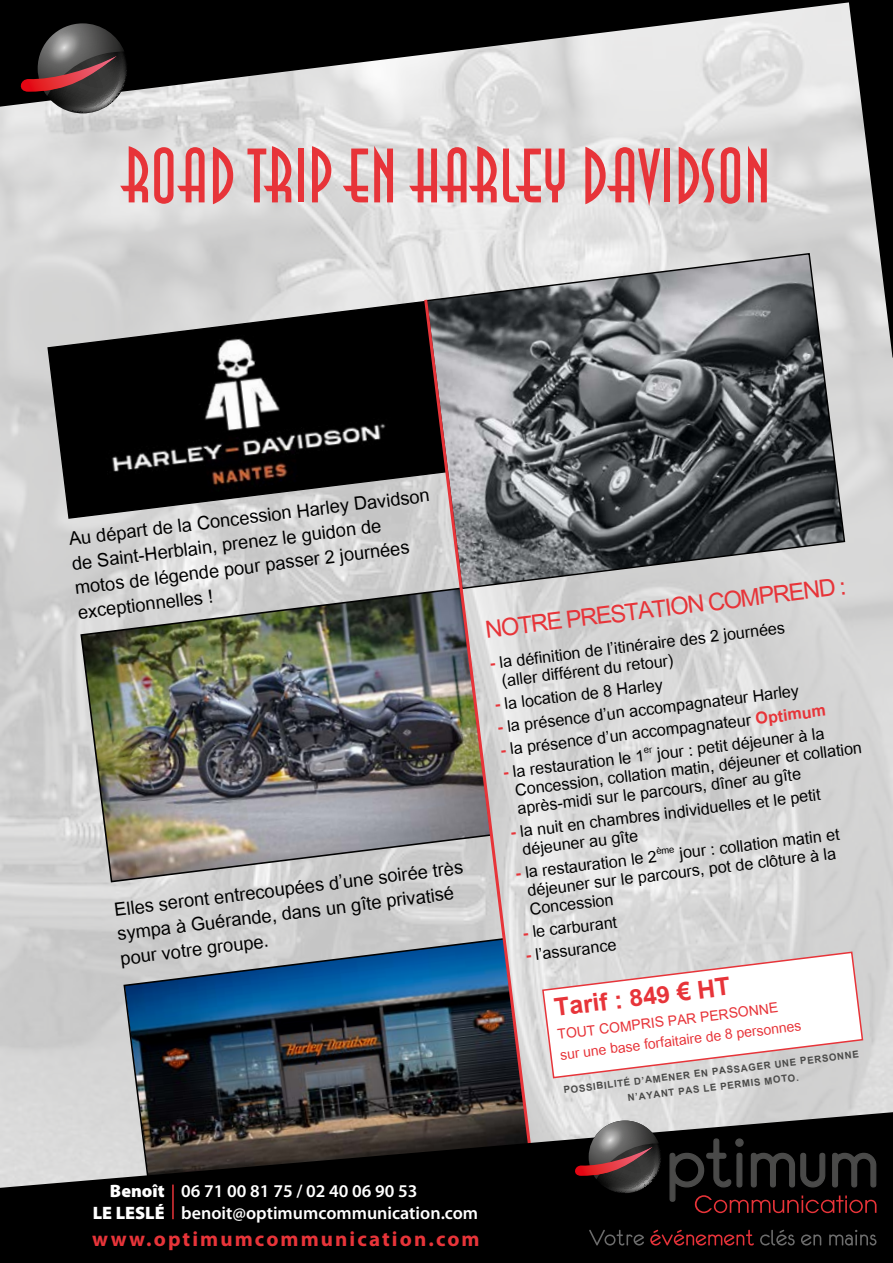
<style>
.page{position:relative;width:893px;height:1263px;background:#fff}
.page>*{position:absolute;margin:0;border:0;box-sizing:border-box;transform-origin:0 0}
.t1{font:76.5px "Anna Std";color:#e73439}
.t2{font:700 34.5px "Utsaah";color:#e73439}
.t3{font:33px "Utsaah";color:#e73439}
.t4{font:25.5px/24.6px "Utsaah";color:#000}
.t5{font:22.5px/18.6px "Utsaah";color:#000}
.t6{font:700 21px "Myriad Pro";letter-spacing:.1em;color:#e73439}
.t7{font:19.5px/20.4px "Utsaah";color:#e73439}
.t8{font:600 18px/21.6px "Myriad Pro";color:#fff}
.t9{font:900 18px/21.6px "Myriad Pro";color:#fff;text-align:right}
.t10{font:700 13.5px/15.6px "Utsaah";color:#4a4a49;text-align:center}
.s1{font-weight:700;color:#e73439}
</style>
<div class="page">
<img style="left:0;top:111px;width:893px;height:1000px">
<img style="left:123px;top:937px;width:424px;height:174px">
<svg style="left:47px;top:300px;width:375px;height:220px;background:#414040"></svg>
<svg style="left:425px;top:252px;width:421px;height:338px;background:#74777a"></svg>
<svg style="left:541px;top:951px;width:323px;height:128px"></svg>
<img style="left:80px;top:587px;width:342px;height:296px">
<img style="left:422px;top:296px;width:112px;height:815px">
<svg style="left:0;top:1111px;width:893px;height:152px;background:#292726"></svg>
<svg style="left:669px;top:1137px;width:208px;height:76px;background:#191111"></svg>
<svg style="left:572px;top:1120px;width:89px;height:73px;background:#5d4d4d"></svg>
<svg style="left:760px;top:1230px;width:116px;height:15px;background:#1b1b1b"></svg>
<svg style="left:650px;top:1230px;width:104px;height:15px;background:#3f0d0f"></svg>
<svg style="left:589px;top:1230px;width:55px;height:15px"></svg>
<svg style="left:846px;top:111px;width:47px;height:247px;background:#8f8f8f"></svg>
<svg style="left:0;top:0;width:893px;height:111px;background:#787878"></svg>
<svg style="left:17px;top:23px;width:111px;height:90px;background:#554445"></svg>
<hr style="left:172px;top:1184px;width:2px;height:35px;background:#e73439">
<h1 class="t1" style="left:122px;top:135px;width:650px">ROAD TRIP EN HARLEY DAVIDSON</h1>
<p class="t4" style="left:68px;top:528px;width:365px;rotate:-7deg">Au départ de la Concession Harley Davidson de Saint-Herblain, prenez le guidon de motos de légende pour passer 2 journées exceptionnelles !</p>
<p class="t4" style="left:113px;top:898px;width:353px;rotate:-7deg">Elles seront entrecoupées d’une soirée très sympa à Guérande, dans un gîte privatisé pour votre groupe.</p>
<h3 class="t3" style="left:483px;top:612px;width:364px;rotate:-7deg">NOTRE PRESTATION COMPREND:</h3>
<p class="t5" style="left:498px;top:654px;width:289px;text-indent:-10px;rotate:-7deg"><span class="s1">-</span> la définition de l’itinéraire des 2 journées (aller différent du retour)</p>
<p class="t5" style="left:494px;top:696px;width:171px;rotate:-7deg"><span class="s1">-</span> la location de 8 Harley</p>
<p class="t5" style="left:497px;top:719px;width:305px;rotate:-7deg"><span class="s1">-</span> la présence d’un accompagnateur Harley</p>
<p class="t5" style="left:499px;top:742px;width:329px;rotate:-7deg"><span class="s1">-</span> la présence d’un accompagnateur <span class="s1">Optimum</span></p>
<p class="t5" style="left:512px;top:763px;width:351px;text-indent:-10px;rotate:-7deg"><span class="s1">-</span> la restauration le 1<sup>er</sup> jour : petit déjeuner à la<br>Concession, collation matin, déjeuner et collation après-midi sur le parcours, dîner au gîte</p>
<p class="t5" style="left:519px;top:823px;width:304px;text-indent:-10px;rotate:-7deg"><span class="s1">-</span> la nuit en chambres individuelles et le petit déjeuner au gîte</p>
<p class="t5" style="left:524px;top:864px;width:318px;text-indent:-10px;rotate:-7deg"><span class="s1">-</span> la restauration le 2<sup>ème</sup> jour : collation matin et déjeuner sur le parcours, pot de clôture à la<br>Concession</p>
<p class="t5" style="left:522px;top:925px;width:96px;rotate:-7deg"><span class="s1">-</span> le carburant</p>
<p class="t5" style="left:525px;top:947px;width:93px;rotate:-7deg"><span class="s1">-</span> l’assurance</p>
<h2 class="t2" style="left:552px;top:988px;width:179px;rotate:-7deg">Tarif : 849 € HT</h2>
<p class="t7" style="left:557px;top:1025px;width:244px;rotate:-7deg">TOUT COMPRIS PAR PERSONNE sur une base forfaitaire de 8 personnes</p>
<p class="t10" style="left:563px;top:1082px;width:299px;rotate:-7deg">POSSIBILITÉ D’AMENER EN PASSAGER UNE PERSONNE<br>N’AYANT PAS LE PERMIS MOTO.</p>
<p class="t9" style="left:93px;top:1181px;width:73px">Benoît<br>LE LESLÉ</p>
<p class="t8" style="left:181px;top:1181px;width:298px">06 71 00 81 75 / 02 40 06 90 53 benoit@optimumcommunication.com</p>
<p class="t6" style="left:92px;top:1227px;width:389px">www.optimumcommunication.com</p>
</div>
